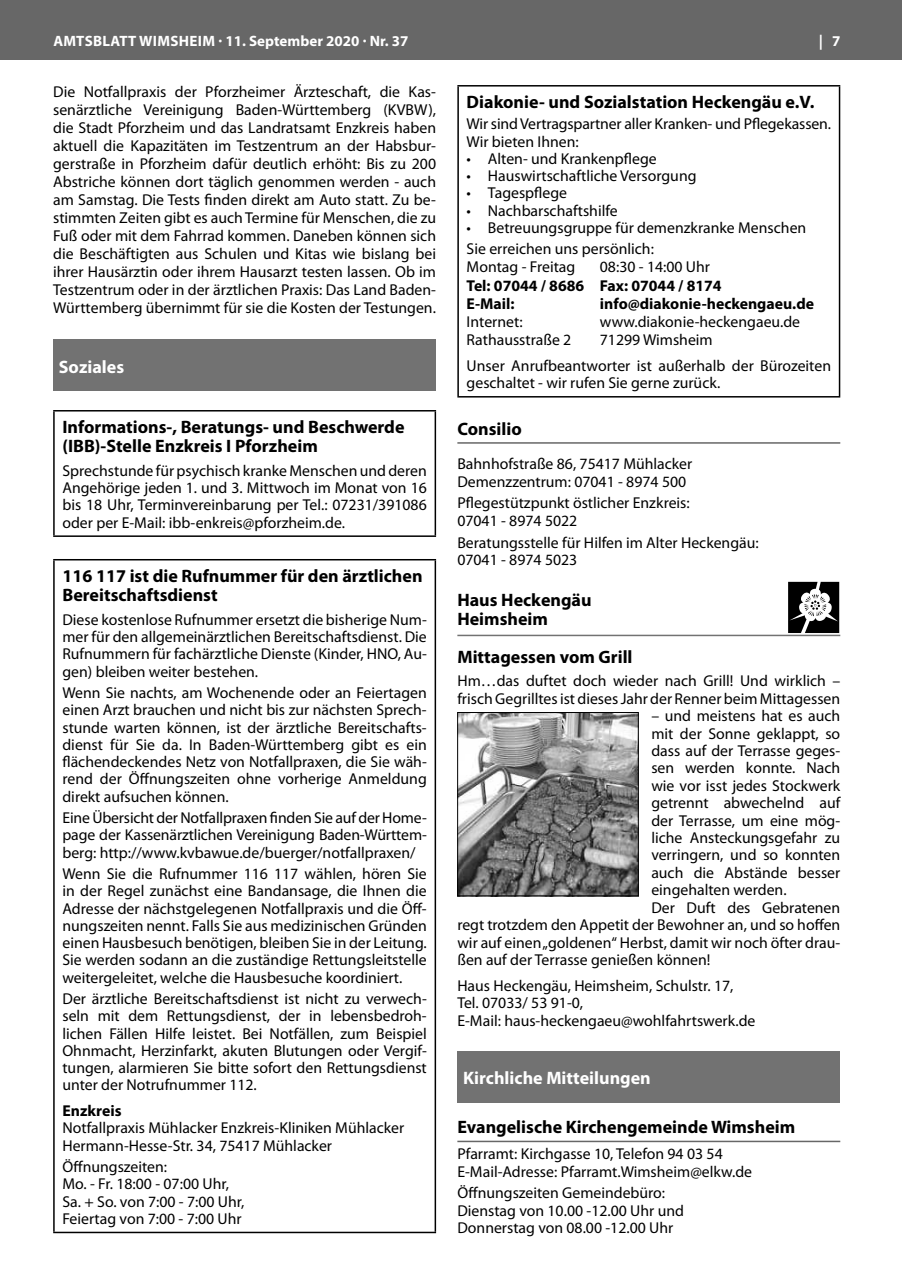
<style>
.page{position:relative;width:902px;height:1280px;background:#fff}
.page>*{position:absolute;margin:0;border:0;box-sizing:border-box;transform-origin:0 0}
.t1{font:700 18px/19.5px "Myriad Pro";color:#000}
.t2{font:700 18px "Myriad Pro";color:#fff}
.t3{font:15.75px/17.2px "Myriad Pro";color:#000}
.t4{font:700 15.75px/18.1px "Myriad Pro";color:#000}
.t5{font:700 15px "Myriad Pro";letter-spacing:.005em;color:#fff}
</style>
<div class="page">
<div style="left:0;top:0;width:901px;height:60px;background:#676767"></div>
<div style="left:53px;top:340px;width:383px;height:51px;background:#727272"></div>
<hr style="left:53px;top:410px;width:383px;height:1px;background:#000">
<hr style="left:53px;top:411px;width:2px;height:124px;background:#000">
<hr style="left:434px;top:411px;width:2px;height:124px;background:#000">
<hr style="left:53px;top:535px;width:383px;height:2px;background:#000">
<hr style="left:53px;top:559px;width:383px;height:1px;background:#000">
<hr style="left:53px;top:560px;width:2px;height:672px;background:#000">
<hr style="left:434px;top:560px;width:2px;height:672px;background:#000">
<hr style="left:53px;top:1232px;width:383px;height:1px;background:#000">
<hr style="left:457px;top:442px;width:383px;height:2px;background:#676767">
<hr style="left:457px;top:1141px;width:383px;height:1px;background:#676767">
<hr style="left:457px;top:85px;width:383px;height:2px;background:#000">
<hr style="left:457px;top:87px;width:2px;height:309px;background:#000">
<hr style="left:838px;top:87px;width:2px;height:309px;background:#000">
<hr style="left:457px;top:396px;width:383px;height:2px;background:#000">
<svg style="left:788px;top:582px;width:51px;height:51px"></svg>
<hr style="left:457px;top:635px;width:383px;height:1px;background:#727272">
<img style="left:459px;top:714px;width:177px;height:180px">
<div style="left:457px;top:712px;width:181px;height:184px;border:1px solid #000"></div>
<div style="left:457px;top:1051px;width:383px;height:51px;background:#727272"></div>
<p class="t5" style="left:53px;top:31px;width:356px">amtsblatt wimsheim · 11. september 2020 · Nr. 37</p>
<p class="t5" style="left:818px;top:31px;width:23px">| 7</p>
<p class="t3" style="left:53px;top:82px;width:384px;line-height:18px;text-align:justify">Die Notfallpraxis der Pforzheimer Ärzteschaft, die Kas&shy;senärztliche Vereinigung Baden-Württemberg (KVBW), die Stadt Pforzheim und das Landratsamt Enzkreis haben aktuell die Kapazitäten im Testzentrum an der Habsbur&shy;gerstraße in Pforzheim dafür deutlich erhöht: Bis zu 200<br>Abstriche können dort täglich genommen werden - auch am Samstag. Die Tests finden direkt am Auto statt. Zu be&shy;stimmten Zeiten gibt es auch Termine für Menschen, die zu Fuß oder mit dem Fahrrad kommen. Daneben können sich die Beschäftigten aus Schulen und Kitas wie bislang bei ihrer Hausärztin oder ihrem Hausarzt testen lassen. Ob im Testzentrum oder in der ärztlichen Praxis: Das Land Baden-Württemberg übernimmt für sie die Kosten der Testungen.</p>
<p class="t1" style="left:466px;top:91px;width:349px">diakonie- und sozialstation heckengäu e.V.</p>
<p class="t3" style="left:466px;top:115px;width:366px">Wir sind Vertragspartner aller Kranken- und Pflegekassen.<br>Wir bieten Ihnen:</p>
<p class="t3" style="left:466px;top:150px;width:192px">• Alten- und Krankenpflege</p>
<p class="t3" style="left:466px;top:167px;width:231px">• Hauswirtschaftliche Versorgung</p>
<p class="t3" style="left:466px;top:184px;width:102px">• Tagespflege</p>
<p class="t3" style="left:466px;top:201px;width:152px">• Nachbarschaftshilfe</p>
<p class="t3" style="left:466px;top:217px;width:341px;line-height:21.5px">• Betreuungsgruppe für demenzkranke Menschen<br>Sie erreichen uns persönlich:</p>
<p class="t3" style="left:466px;top:258px;width:110px">Montag - Freitag</p>
<p class="t3" style="left:600px;top:258px;width:112px">08:30 - 14:00 Uhr</p>
<p class="t4" style="left:466px;top:276px;width:256px">tel: 07044 / 8686 Fax: 07044 / 8174 e-mail:</p>
<p class="t4" style="left:600px;top:294px;width:216px">info@diakonie-heckengaeu.de</p>
<p class="t3" style="left:466px;top:313px;width:57px">Internet:</p>
<p class="t3" style="left:600px;top:313px;width:202px">www.diakonie-heckengaeu.de</p>
<p class="t3" style="left:466px;top:331px;width:106px">Rathausstraße 2</p>
<p class="t3" style="left:466px;top:327px;width:366px;line-height:25.8px;text-indent:133px">71299 Wimsheim<br>Unser Anrufbeantworter ist außerhalb der Bürozeiten</p>
<p class="t3" style="left:466px;top:374px;width:255px">geschaltet - wir rufen Sie gerne zurück.</p>
<p class="t1" style="left:457px;top:419px;width:66px">consilio</p>
<p class="t3" style="left:457px;top:455px;width:236px">Bahnhofstraße 86, 75417 Mühlacker<br>Demenzzentrum: 07041 - 8974 500</p>
<p class="t3" style="left:457px;top:494px;width:234px">Pflegestützpunkt östlicher Enzkreis:<br>07041 - 8974 5022</p>
<p class="t3" style="left:457px;top:533px;width:303px">Beratungsstelle für Hilfen im Alter Heckengäu:<br>07041 - 8974 5023</p>
<p class="t1" style="left:457px;top:589px;width:136px">Haus Heckengäu<br>Heimsheim</p>
<p class="t1" style="left:457px;top:646px;width:177px">mittagessen vom Grill</p>
<p class="t3" style="left:457px;top:672px;width:384px">Hm…das duftet doch wieder nach Grill! Und wirklich – frisch Gegrilltes ist dieses Jahr der Renner beim Mittagessen</p>
<p class="t3" style="left:651px;top:707px;width:190px">– und meistens hat es auch</p>
<p class="t3" style="left:651px;top:724px;width:190px">mit der Sonne geklappt, so</p>
<p class="t3" style="left:651px;top:742px;width:190px">dass auf der Terrasse geges-</p>
<p class="t3" style="left:651px;top:759px;width:190px">sen werden konnte. Nach</p>
<p class="t3" style="left:651px;top:777px;width:190px">wie vor isst jedes Stockwerk</p>
<p class="t3" style="left:651px;top:794px;width:190px">getrennt abwechelnd auf</p>
<p class="t3" style="left:651px;top:811px;width:190px">der Terrasse, um eine mög-</p>
<p class="t3" style="left:651px;top:829px;width:190px">liche Ansteckungsgefahr zu</p>
<p class="t3" style="left:651px;top:846px;width:190px">verringern, und so konnten</p>
<p class="t3" style="left:651px;top:864px;width:190px">auch die Abstände besser</p>
<p class="t3" style="left:651px;top:881px;width:137px">eingehalten werden.</p>
<p class="t3" style="left:651px;top:898px;width:190px">Der Duft des Gebratenen</p>
<p class="t3" style="left:457px;top:916px;width:384px">regt trotzdem den Appetit der Bewohner an, und so hoffen</p>
<p class="t3" style="left:457px;top:933px;width:384px">wir auf einen „goldenen“ Herbst, damit wir noch öfter drau-</p>
<p class="t3" style="left:457px;top:951px;width:254px">ßen auf der Terrasse genießen können!</p>
<p class="t3" style="left:457px;top:976px;width:299px">Haus Heckengäu, Heimsheim, Schulstr. 17,<br>Tel. 07033/ 53 91-0,<br>E-Mail: haus-heckengaeu@wohlfahrtswerk.de</p>
<p class="t2" style="left:59px;top:355px;width:67px">Soziales</p>
<p class="t1" style="left:62px;top:416px;width:343px">informations-, beratungs- und beschwerde (ibb)-stelle enzkreis i Pforzheim</p>
<p class="t3" style="left:62px;top:462px;width:366px;text-align:justify">Sprechstunde für psychisch kranke Menschen und deren Angehörige jeden 1. und 3. Mittwoch im Monat von 16 bis 18 Uhr, Terminvereinbarung per Tel.: 07231/391086 oder per E-Mail: ibb-enkreis@pforzheim.de.</p>
<p class="t1" style="left:62px;top:565px;width:361px">116 117 ist die Rufnummer für den ärztlichen bereitschaftsdienst</p>
<p class="t3" style="left:62px;top:611px;width:366px;text-align:justify">Diese kostenlose Rufnummer ersetzt die bisherige Num&shy;mer für den allgemeinärztlichen Bereitschaftsdienst. Die Rufnummern für fachärztliche Dienste (Kinder, HNO, Au&shy;gen) bleiben weiter bestehen.</p>
<p class="t3" style="left:62px;top:684px;width:366px;text-align:justify">Wenn Sie nachts, am Wochenende oder an Feiertagen einen Arzt brauchen und nicht bis zur nächsten Sprech&shy;stunde warten können, ist der ärztliche Bereitschafts&shy;dienst für Sie da. In Baden-Württemberg gibt es ein flächendeckendes Netz von Notfallpraxen, die Sie wäh&shy;rend der Öffnungszeiten ohne vorherige Anmeldung direkt aufsuchen können.</p>
<p class="t3" style="left:62px;top:809px;width:366px;text-align:justify">Eine Übersicht der Notfallpraxen finden Sie auf der Home&shy;page der Kassenärztlichen Vereinigung Baden-Württem&shy;berg: http://www.kvbawue.de/buerger/notfallpraxen/</p>
<p class="t3" style="left:62px;top:865px;width:366px;text-align:justify">Wenn Sie die Rufnummer 116 117 wählen, hören Sie in der Regel zunächst eine Bandansage, die Ihnen die Adresse der nächstgelegenen Notfallpraxis und die Öff&shy;nungszeiten nennt. Falls Sie aus medizinischen Gründen einen Hausbesuch benötigen, bleiben Sie in der Leitung.<br>Sie werden sodann an die zuständige Rettungsleitstelle weitergeleitet, welche die Hausbesuche koordiniert.</p>
<p class="t3" style="left:62px;top:990px;width:366px;text-align:justify">Der ärztliche Bereitschaftsdienst ist nicht zu verwech&shy;seln mit dem Rettungsdienst, der in lebensbedroh&shy;lichen Fällen Hilfe leistet. Bei Notfällen, zum Beispiel Ohnmacht, Herzinfarkt, akuten Blutungen oder Vergif&shy;tungen, alarmieren Sie bitte sofort den Rettungsdienst unter der Notrufnummer 112.</p>
<p class="t4" style="left:62px;top:1101px;width:61px">enzkreis</p>
<p class="t3" style="left:62px;top:1119px;width:343px">Notfallpraxis Mühlacker Enzkreis-Kliniken Mühlacker<br>Hermann-Hesse-Str. 34, 75417 Mühlacker</p>
<p class="t3" style="left:62px;top:1158px;width:183px">Öffnungszeiten:<br>Mo. - Fr. 18:00 - 07:00 Uhr,<br>Sa. + So. von 7:00 - 7:00 Uhr,<br>Feiertag von 7:00 - 7:00 Uhr</p>
<p class="t2" style="left:463px;top:1066px;width:189px">Kirchliche Mitteilungen</p>
<p class="t1" style="left:457px;top:1117px;width:339px">evangelische Kirchengemeinde wimsheim</p>
<p class="t3" style="left:457px;top:1145px;width:296px">Pfarramt: Kirchgasse 10, Telefon 94 03 54<br>E-Mail-Adresse: Pfarramt.Wimsheim@elkw.de</p>
<p class="t3" style="left:457px;top:1184px;width:228px">Öffnungszeiten Gemeindebüro:<br>Dienstag von 10.00 -12.00 Uhr und<br>Donnerstag von 08.00 -12.00 Uhr</p>
</div>
